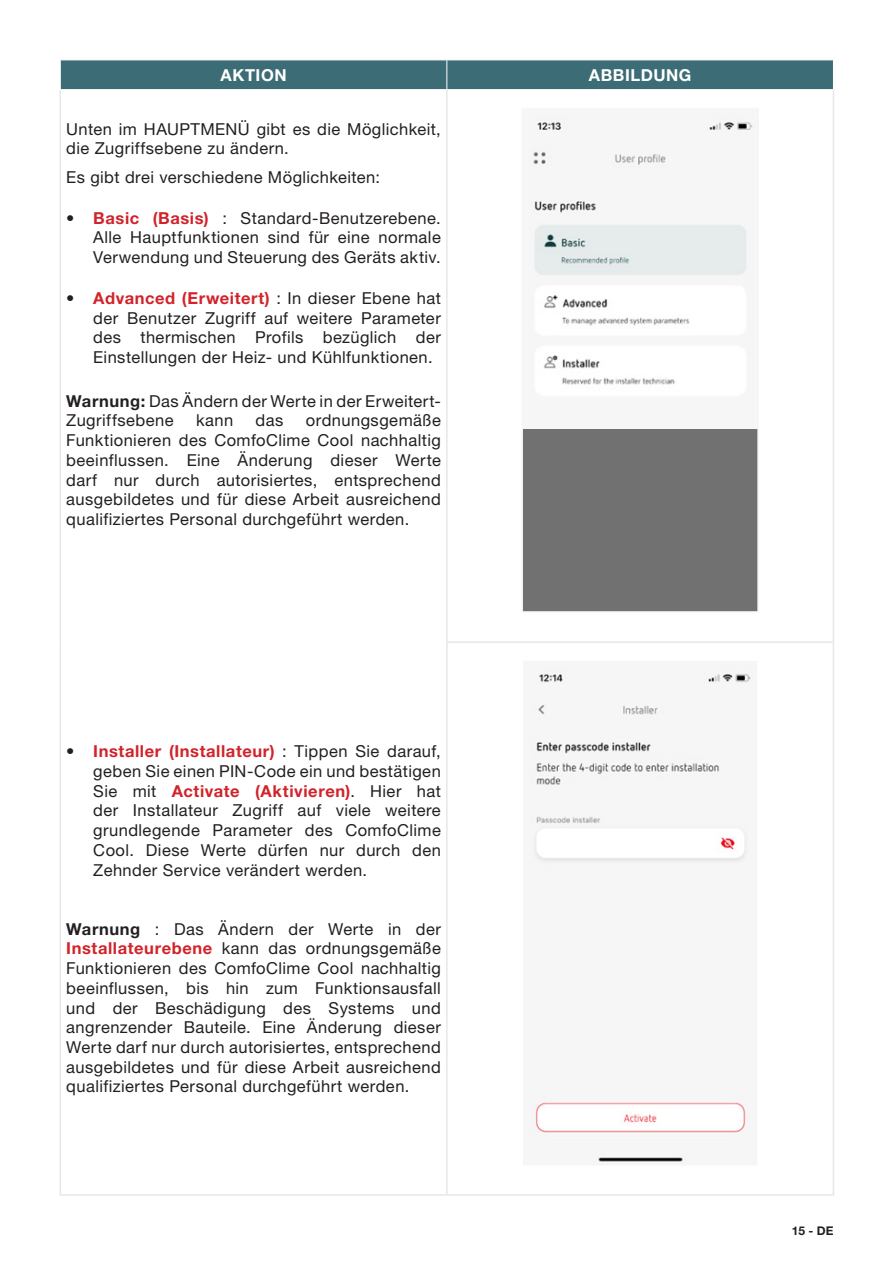
<style>
.page{position:relative;width:893px;height:1263px;background:#fff}
.page>*{position:absolute;margin:0;border:0;box-sizing:border-box;transform-origin:0 0}
.t1{font:16.5px/19.6px "Helvetica Neue LT Pro";letter-spacing:.025em;color:#231f20;text-align:justify}
.t2{font:700 16.5px "Helvetica Neue LT Pro";letter-spacing:.03em;color:#fff}
.t3{font:700 12px "Helvetica Neue LT Pro";color:#231f20}
.s1{font-weight:700;color:#d1232a}
.s2{font-weight:700}
</style>
<div class="page">
<hr style="left:60px;top:90px;width:1px;height:552px;background:#e6e7e9">
<hr style="left:60px;top:642px;width:1px;height:552px;background:#e6e7e9">
<hr style="left:446px;top:641px;width:388px;height:2px;background:#e6e7e9">
<hr style="left:60px;top:1194px;width:387px;height:2px;background:#e6e7e9">
<hr style="left:447px;top:1194px;width:387px;height:2px;background:#e6e7e9">
<hr style="left:446px;top:90px;width:2px;height:551px;background:#e6e7e9">
<hr style="left:446px;top:643px;width:2px;height:551px;background:#e6e7e9">
<hr style="left:833px;top:90px;width:1px;height:551px;background:#e6e7e9">
<hr style="left:833px;top:643px;width:1px;height:551px;background:#e6e7e9">
<svg style="left:60px;top:60px;width:774px;height:30px;background:#45737b"></svg>
<div style="left:522px;top:109px;width:236px;height:503px;background:#717171"></div>
<img style="left:524px;top:111px;width:232px;height:317px">
<div style="left:521px;top:108px;width:238px;height:505px;border:2px solid #f6f6f6"></div>
<img style="left:531px;top:668px;width:221px;height:494px">
<p class="t2" style="left:221px;top:64px;width:68px">AKTION</p>
<p class="t2" style="left:589px;top:64px;width:104px">ABBILDUNG</p>
<p class="t1" style="left:66px;top:119px;width:376px">Unten im HAUPTMENÜ gibt es die Möglichkeit, die Zugriffsebene zu ändern.</p>
<p class="t1" style="left:66px;top:166px;width:315px">Es gibt drei verschiedene Möglichkeiten:</p>
<p class="t1" style="left:93px;top:207px;width:349px;text-indent:-27px">• <span class="s1">Basic (Basis)</span> : Standard-Benutzerebene.<br>Alle Hauptfunktionen sind für eine normale Verwendung und Steuerung des Geräts aktiv.</p>
<p class="t1" style="left:93px;top:288px;width:349px;text-indent:-27px">• <span class="s1">Advanced (Erweitert)</span> : In dieser Ebene hat der Benutzer Zugriff auf weitere Parameter des thermischen Profils bezüglich der Einstellungen der Heiz- und Kühlfunktionen.</p>
<p class="t1" style="left:66px;top:391px;width:376px"><span class="s2">Warnung:</span> Das Ändern der Werte in der Erweitert-<br>Zugriffsebene</p>
<p class="t1" style="left:66px;top:410px;width:376px;text-indent:240px">ordnungsgemäße Funktionieren des ComfoClime Cool nachhaltig beeinflussen. Eine Änderung dieser Werte darf nur durch autorisiertes, entsprechend ausgebildetes und für diese Arbeit ausreichend qualifiziertes Personal durchgeführt werden.</p>
<p class="t1" style="left:196px;top:410px;width:39px">kann</p>
<p class="t1" style="left:256px;top:410px;width:29px">das</p>
<p class="t1" style="left:93px;top:741px;width:349px;text-indent:-27px">• <span class="s1">Installer (Installateur)</span> : Tippen Sie darauf, geben Sie einen PIN-Code ein und bestätigen Sie mit <span class="s1">Activate (Aktivieren)</span>. Hier hat der Installateur Zugriff auf viele weitere grundlegende Parameter des ComfoClime Cool. Diese Werte dürfen nur durch den Zehnder Service verändert werden.</p>
<p class="t1" style="left:66px;top:919px;width:376px"><span class="s2">Warnung</span> : Das Ändern der Werte in der <span class="s1">Installateurebene</span> kann das ordnungsgemäße Funktionieren des ComfoClime Cool nachhaltig beeinflussen, bis hin zum Funktionsausfall und der Beschädigung des Systems und angrenzender Bauteile. Eine Änderung dieser Werte darf nur durch autorisiertes, entsprechend ausgebildetes und für diese Arbeit ausreichend qualifiziertes Personal durchgeführt werden.</p>
<p class="t3" style="left:792px;top:1223px;width:43px">15 - DE</p>
</div>
